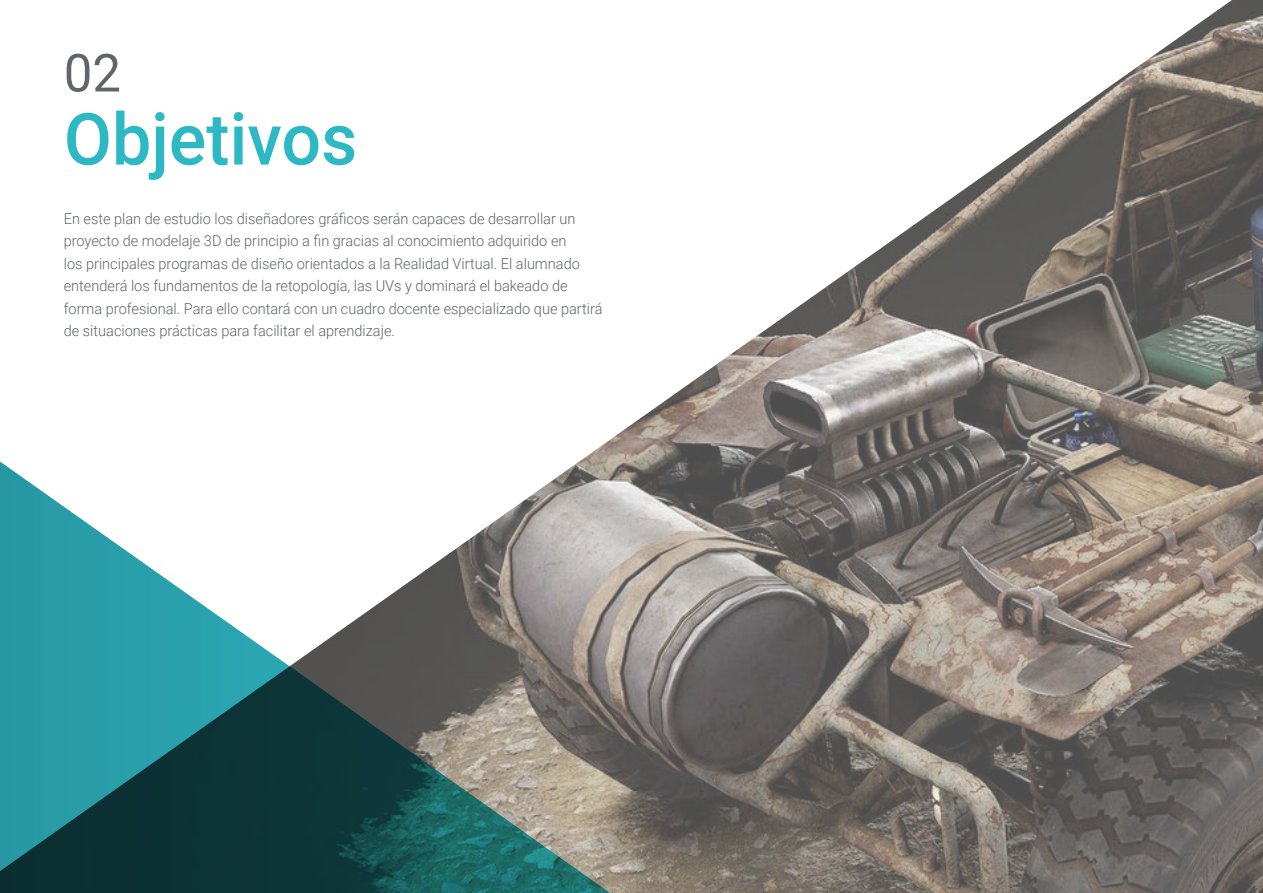
<style>
.page{position:relative;width:1263px;height:893px;background:#fff}
.page>*{position:absolute;margin:0;border:0;box-sizing:border-box;transform-origin:0 0}
.t1{font:500 72px "Roboto";color:#2db8c5}
.t2{font:52.5px "Roboto";color:#61646a}
.t3{font:300 15px/22.5px "Roboto";color:#61646a}
</style>
<div class="page">
<img style="left:601px;top:0;width:662px;height:893px">
<svg style="left:0;top:446px;width:640px;height:447px"></svg>
<h2 class="t2" style="left:64px;top:36px;width:59px">02</h2>
<h1 class="t1" style="left:64px;top:89px;width:295px">Objetivos</h1>
<p class="t3" style="left:64px;top:207px;width:540px">En este plan de estudio los diseñadores gráficos serán capaces de desarrollar un proyecto de modelaje 3D de principio a fin gracias al conocimiento adquirido en<br>los principales programas de diseño orientados a la Realidad Virtual. El alumnado entenderá los fundamentos de la retopología, las UVs y dominará el bakeado de forma profesional. Para ello contará con un cuadro docente especializado que partirá de situaciones prácticas para facilitar el aprendizaje.</p>
</div>
